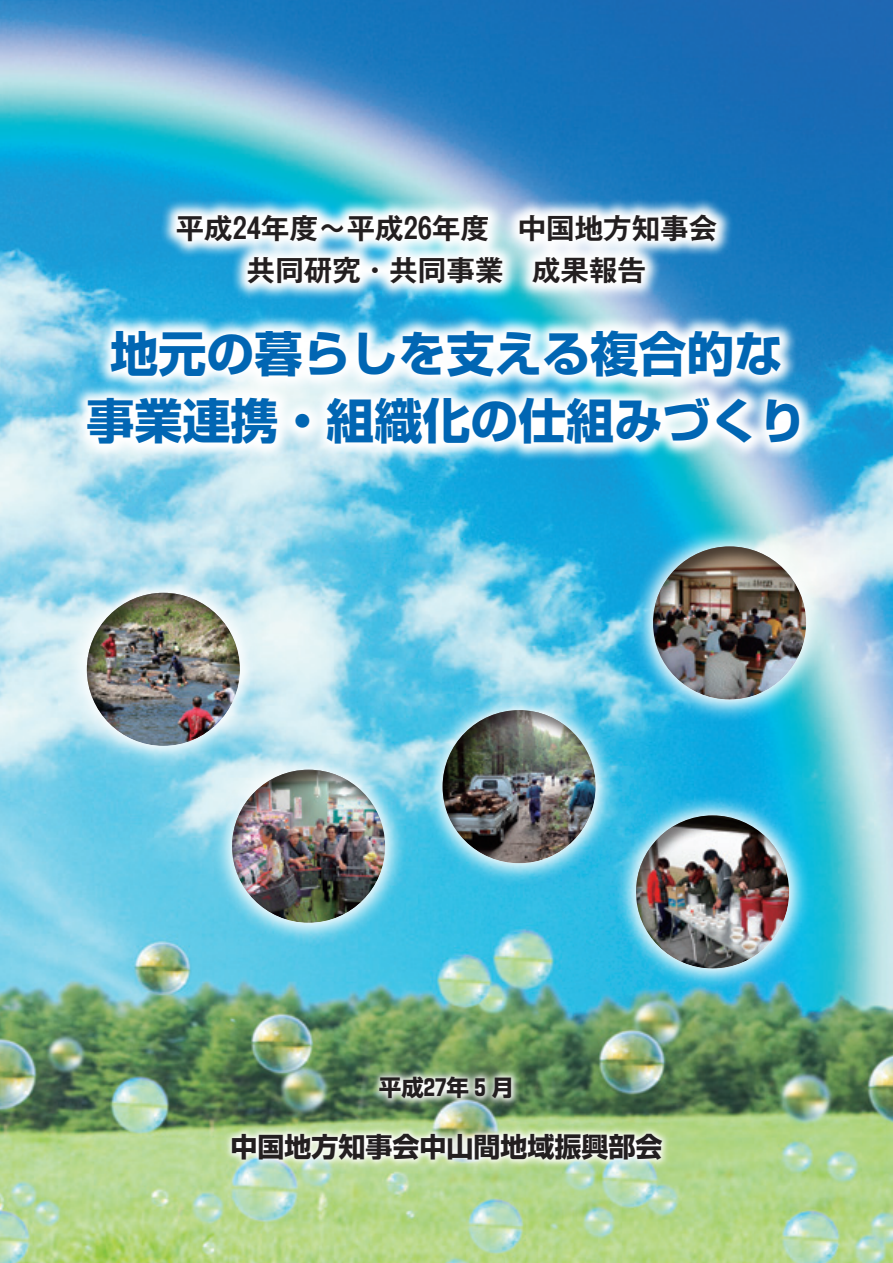
<style>
.page{position:relative;width:893px;height:1263px;background:#fff}
.page>*{position:absolute;margin:0;border:0;box-sizing:border-box;transform-origin:0 0}
.t1{font:700 48px/67.5px "Shin Go Pr 6";color:#0166b3;text-align:center}
.t2{font:700 28.5px/42px "Gothic MB101 Pr 6 De";color:#231f20;text-align:center}
.t3{font:700 27px "Shin Go Pr 6";color:#231f20}
.t4{font:700 22.5px "Shin Go Pr 6";color:#231f20}
</style>
<div class="page">
<img style="left:0;top:0;width:893px;height:1263px">
<svg style="left:159px;top:197px;width:575px;height:104px"></svg>
<svg style="left:371px;top:1068px;width:149px;height:39px"></svg>
<svg style="left:223px;top:1124px;width:447px;height:44px"></svg>
<svg style="left:64px;top:570px;width:198px;height:198px;background:#afe0ef"></svg>
<div style="left:84px;top:590px;width:156px;height:156px;background:#231f20;opacity:.6"></div>
<svg style="left:209px;top:747px;width:199px;height:198px;background:#81d4eb"></svg>
<div style="left:230px;top:767px;width:156px;height:156px;background:#231f20;opacity:.6"></div>
<svg style="left:420px;top:687px;width:198px;height:199px;background:#59c7e7"></svg>
<div style="left:440px;top:707px;width:156px;height:156px;background:#231f20;opacity:.6"></div>
<svg style="left:630px;top:524px;width:199px;height:198px;background:#65c7e3"></svg>
<div style="left:651px;top:544px;width:156px;height:156px;background:#231f20;opacity:.6"></div>
<svg style="left:613px;top:793px;width:199px;height:198px;background:#2fbde4"></svg>
<div style="left:634px;top:812px;width:156px;height:156px;background:#231f20;opacity:.6"></div>
<svg style="left:70px;top:313px;width:746px;height:149px"></svg>
<p class="t2" style="left:176px;top:206px;width:543px">平成24年度～平成26年度　中国地方知事会共同研究・共同事業　成果報告</p>
<h1 class="t1" style="left:86px;top:319px;width:722px">地元の暮らしを支える複合的な事業連携・組織化の仕組みづくり</h1>
<p class="t4" style="left:379px;top:1069px;width:137px">平成27年 5 月</p>
<p class="t3" style="left:230px;top:1125px;width:434px">中国地方知事会中山間地域振興部会</p>
</div>
